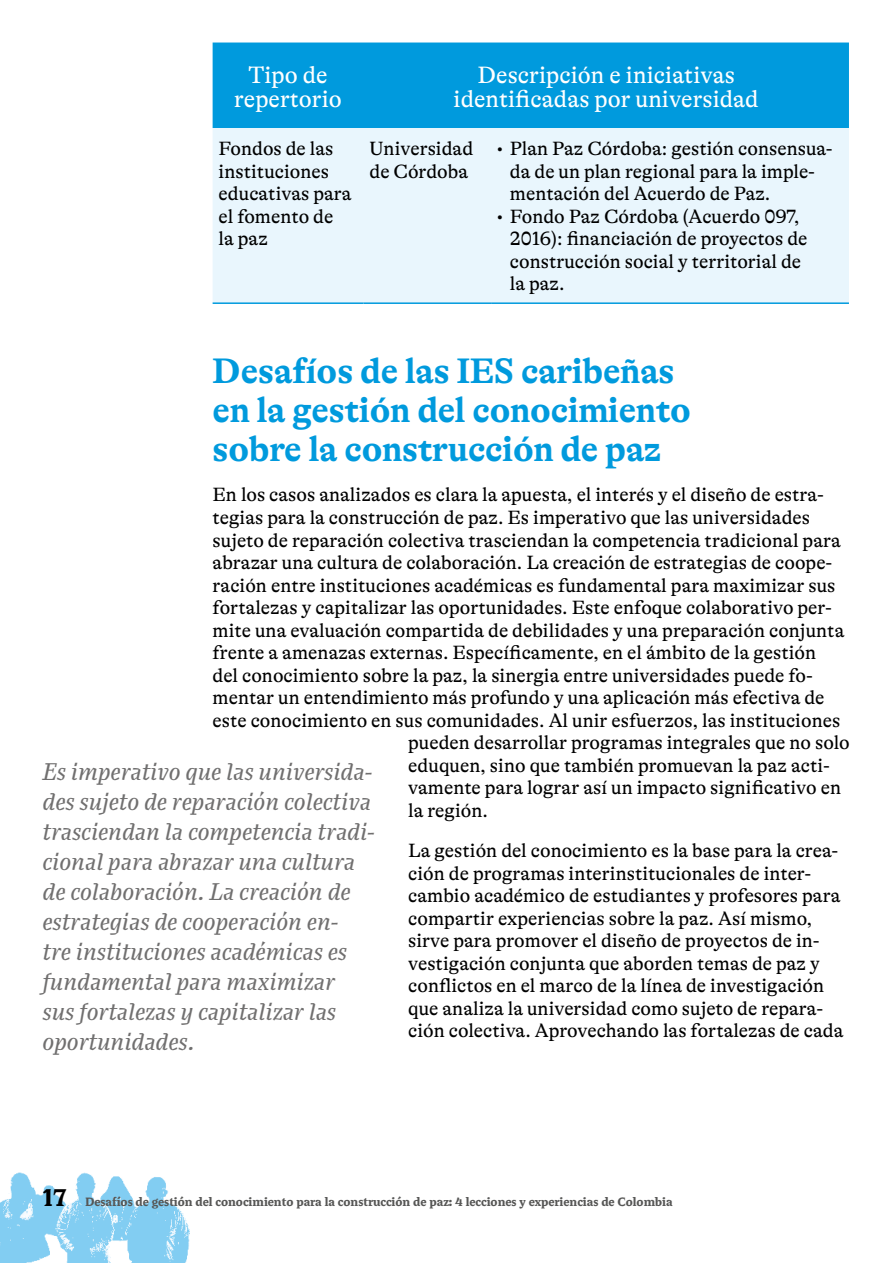
<style>
.page{position:relative;width:893px;height:1263px;background:#fff}
.page>*{position:absolute;margin:0;border:0;box-sizing:border-box;transform-origin:0 0}
.t1{font:700 36px/39px "GT Alpina";color:#009add}
.t2{font:italic 24px/30px "PTP Avante";color:#706f6f}
.t3{font:24px/24px "GT Alpina";color:#fff;text-align:center}
.t4{font:19.5px/22.5px "GT Alpina";color:#000}
.t5{font:700 12px "PTP Avante";color:#575756}
.s1{font-size:24px;color:#000}
</style>
<div class="page">
<img style="left:0;top:1172px;width:190px;height:91px">
<div style="left:213px;top:43px;width:636px;height:85px;background:#009add"></div>
<div style="left:213px;top:128px;width:636px;height:174px;background:#e9f6fd"></div>
<hr style="left:213px;top:302px;width:151px;height:2px;background:#009add">
<hr style="left:364px;top:302px;width:127px;height:2px;background:#009add">
<hr style="left:491px;top:302px;width:358px;height:2px;background:#009add">
<p class="t3" style="left:234px;top:63px;width:109px">Tipo de repertorio</p>
<p class="t3" style="left:454px;top:63px;width:307px">Descripción e iniciativas identificadas por universidad</p>
<p class="t4" style="left:219px;top:138px;width:135px">Fondos de las instituciones educativas para el fomento de la paz</p>
<p class="t4" style="left:370px;top:138px;width:105px">Universidad de Córdoba</p>
<p class="t4" style="left:510px;top:138px;width:324px;text-indent:-13px">• Plan Paz Córdoba: gestión consensua&shy;da de un plan regional para la imple&shy;mentación del Acuerdo de Paz.</p>
<p class="t4" style="left:510px;top:205px;width:299px;text-indent:-13px">• Fondo Paz Córdoba (Acuerdo 097,<br>2016): financiación de proyectos de construcción social y territorial de la paz.</p>
<h1 class="t1" style="left:213px;top:352px;width:480px">Desafíos de las IES caribeñas en la gestión del conocimiento sobre la construcción de paz</h1>
<p class="t4" style="left:213px;top:484px;width:613px">En los casos analizados es clara la apuesta, el interés y el diseño de estra-</p>
<p class="t4" style="left:213px;top:506px;width:599px">tegias para la construcción de paz. Es imperativo que las universidades</p>
<p class="t4" style="left:213px;top:529px;width:630px">sujeto de reparación colectiva trasciendan la competencia tradicional para</p>
<p class="t4" style="left:213px;top:551px;width:621px">abrazar una cultura de colaboración. La creación de estrategias de coope-</p>
<p class="t4" style="left:213px;top:574px;width:624px">ración entre instituciones académicas es fundamental para maximizar sus</p>
<p class="t4" style="left:213px;top:596px;width:621px">fortalezas y capitalizar las oportunidades. Este enfoque colaborativo per-</p>
<p class="t4" style="left:213px;top:619px;width:633px">mite una evaluación compartida de debilidades y una preparación conjunta</p>
<p class="t4" style="left:213px;top:641px;width:605px">frente a amenazas externas. Específicamente, en el ámbito de la gestión</p>
<p class="t4" style="left:213px;top:664px;width:602px">del conocimiento sobre la paz, la sinergia entre universidades puede fo-</p>
<p class="t4" style="left:213px;top:686px;width:613px">mentar un entendimiento más profundo y una aplicación más efectiva de</p>
<p class="t4" style="left:213px;top:709px;width:629px">este conocimiento en sus comunidades. Al unir esfuerzos, las instituciones</p>
<p class="t4" style="left:408px;top:731px;width:443px">pueden desarrollar programas integrales que no solo</p>
<p class="t4" style="left:408px;top:754px;width:423px">eduquen, sino que también promuevan la paz acti-</p>
<p class="t4" style="left:408px;top:776px;width:434px">vamente para lograr así un impacto significativo en</p>
<p class="t4" style="left:408px;top:799px;width:81px">la región.</p>
<p class="t4" style="left:408px;top:839px;width:437px">La gestión del conocimiento es la base para la crea&shy;ción de programas interinstitucionales de inter&shy;cambio académico de estudiantes y profesores para compartir experiencias sobre la paz. Así mismo, sirve para promover el diseño de proyectos de in&shy;vestigación conjunta que aborden temas de paz y conflictos en el marco de la línea de investigación que analiza la universidad como sujeto de repara&shy;ción colectiva. Aprovechando las fortalezas de cada</p>
<p class="t2" style="left:43px;top:756px;width:334px">Es imperativo que las universida&shy;des sujeto de reparación colectiva trasciendan la competencia tradi&shy;cional para abrazar una cultura de colaboración. La creación de estrategias de cooperación en-<br>tre instituciones académicas es fundamental para maximizar<br>sus fortalezas y capitalizar las oportunidades.</p>
<p class="t5" style="left:43px;top:1194px;width:632px"><span class="s1">17</span> Desafíos de gestión del conocimiento para la construcción de paz: 4 lecciones y experiencias de Colombia</p>
</div>
